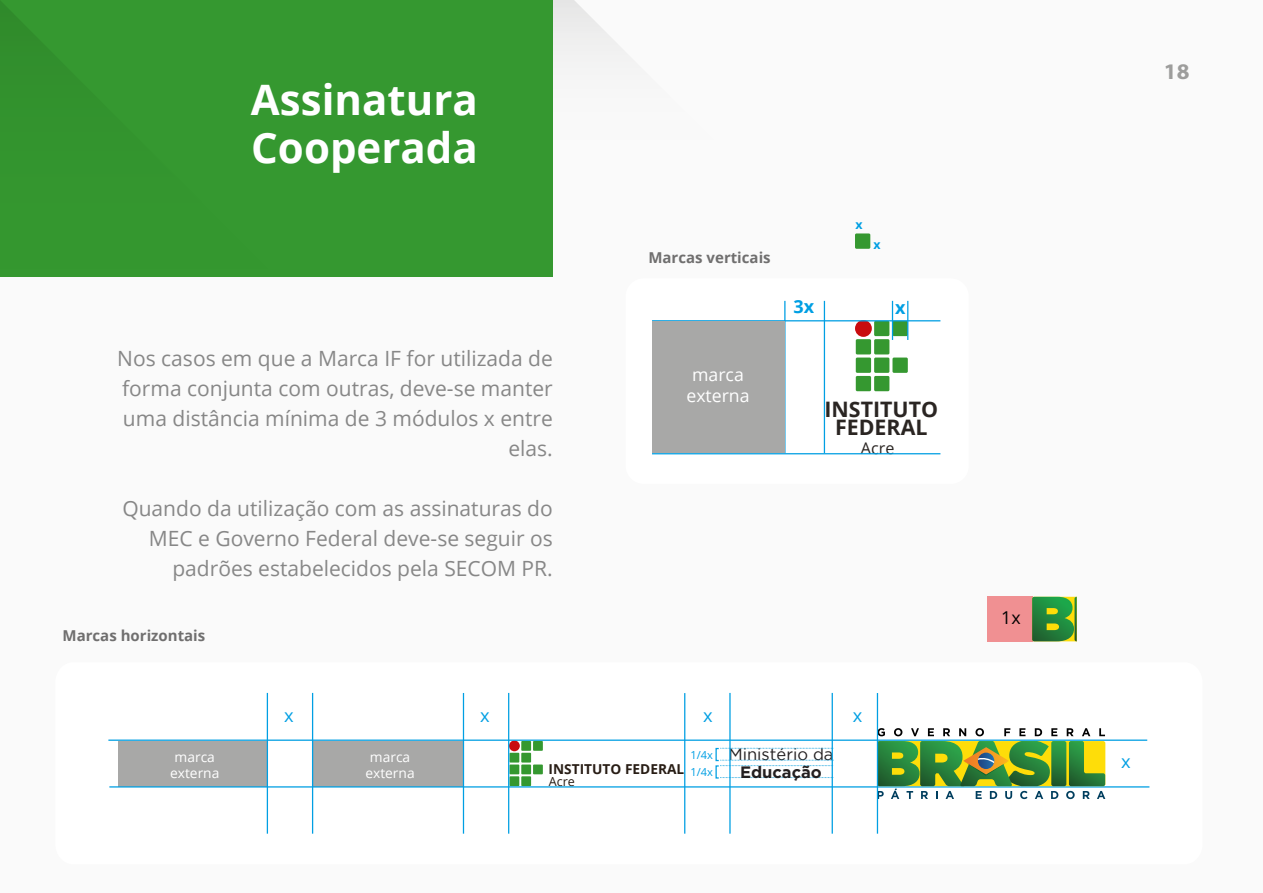
<style>
.page{position:relative;width:1263px;height:893px;background:#fafafa}
.page>*{position:absolute;margin:0;border:0;box-sizing:border-box;transform-origin:0 0}
.t1{font:700 42px/48px "Open Sans";color:#fff}
.t2{font:700 22.35px "Myriad Pro";color:#9d9d9c}
.t3{font:700 21.3px/18.3px "Open Sans";color:#2a2522;text-align:center}
.t4{font:21px/30px "Open Sans";color:#878787;text-align:right}
.t5{font:18.3px "Open Sans";color:#009fe3}
.t6{font:700 18px "Open Sans";color:#009fe3}
.t7{font:17.7px/21.1px "Open Sans";color:#fff;text-align:center}
.t8{font:17.7px "Open Sans";color:#000101}
.t9{font:16.5px "Gotham";color:#231f20}
.t10{font:700 16.5px "Gotham";color:#231f20}
.t11{font:16.05px "Open Sans";color:#2a2522}
.t12{font:700 15px "Open Sans";color:#706f6f}
.t13{font:13.8px/16.5px "Open Sans";color:#fff;text-align:center}
.t14{font:700 13.65px "Open Sans";color:#281d15}
.t15{font:12.6px "Open Sans";color:#281d15}
.t16{font:700 12.3px "Open Sans";color:#009fe3}
.t17{font:11.1px/16.4px "Open Sans";color:#009fe3}
</style>
<div class="page">
<div style="left:626px;top:278px;width:343px;height:206px;background:#fff;border-radius:18px"></div>
<div style="left:0;top:0;width:553px;height:276px;background:#359830"></div>
<svg style="left:553px;top:0;width:65px;height:45px"></svg>
<svg style="left:0;top:1px;width:44px;height:45px"></svg>
<svg style="left:109px;top:692px;width:1041px;height:142px"></svg>
<div style="left:874px;top:321px;width:15px;height:15px;background:#359830"></div>
<div style="left:892px;top:321px;width:16px;height:15px;background:#359830"></div>
<div style="left:892px;top:358px;width:16px;height:15px;background:#359830"></div>
<div style="left:856px;top:339px;width:15px;height:15px;background:#359830"></div>
<div style="left:874px;top:339px;width:15px;height:15px;background:#359830"></div>
<div style="left:856px;top:358px;width:15px;height:15px;background:#359830"></div>
<div style="left:874px;top:358px;width:15px;height:15px;background:#359830"></div>
<div style="left:856px;top:376px;width:15px;height:15px;background:#359830"></div>
<div style="left:874px;top:376px;width:15px;height:15px;background:#359830"></div>
<div style="left:855px;top:320px;width:17px;height:17px;background:#c90c0f;border-radius:50%"></div>
<div style="left:855px;top:233px;width:15px;height:16px;background:#359830"></div>
<hr style="left:652px;top:453px;width:288px;height:1px;background:#009fe3">
<hr style="left:652px;top:320px;width:288px;height:1px;background:#009fe3">
<hr style="left:824px;top:301px;width:1px;height:152px;background:#009fe3">
<hr style="left:784px;top:301px;width:1px;height:152px;background:#009fe3">
<hr style="left:907px;top:301px;width:1px;height:39px;background:#009fe3">
<hr style="left:892px;top:301px;width:1px;height:39px;background:#009fe3">
<div style="left:652px;top:322px;width:132px;height:131px;background:#a8a8a7"></div>
<div style="left:521px;top:741px;width:10px;height:10px;background:#359830"></div>
<div style="left:533px;top:741px;width:10px;height:10px;background:#359830"></div>
<div style="left:533px;top:764px;width:10px;height:10px;background:#359830"></div>
<div style="left:509px;top:753px;width:10px;height:9px;background:#359830"></div>
<div style="left:521px;top:753px;width:10px;height:9px;background:#359830"></div>
<div style="left:509px;top:764px;width:10px;height:10px;background:#359830"></div>
<div style="left:521px;top:764px;width:10px;height:10px;background:#359830"></div>
<div style="left:509px;top:776px;width:10px;height:10px;background:#359830"></div>
<div style="left:521px;top:776px;width:10px;height:10px;background:#359830"></div>
<div style="left:509px;top:740px;width:11px;height:11px;background:#c90c0f;border-radius:50%"></div>
<div style="left:313px;top:741px;width:150px;height:45px;background:#a8a8a7"></div>
<div style="left:118px;top:741px;width:149px;height:45px;background:#a8a8a7"></div>
<hr style="left:108px;top:739px;width:1039px;height:2px;background:#009fe3">
<hr style="left:109px;top:786px;width:1040px;height:1px;background:#009fe3">
<svg style="left:721px;top:748px;width:111px;height:1px"></svg>
<div style="left:715px;top:748px;width:4px;height:13px;border:1px solid #009fe3"></div>
<svg style="left:720px;top:760px;width:112px;height:6px"></svg>
<svg style="left:720px;top:777px;width:112px;height:1px"></svg>
<div style="left:715px;top:765px;width:4px;height:14px;border:1px solid #009fe3"></div>
<hr style="left:832px;top:693px;width:1px;height:141px;background:#009fe3">
<svg style="left:878px;top:728px;width:227px;height:71px"></svg>
<hr style="left:877px;top:693px;width:1px;height:141px;background:#009fe3">
<hr style="left:684px;top:693px;width:1px;height:141px;background:#009fe3">
<hr style="left:729px;top:693px;width:2px;height:141px;background:#009fe3">
<hr style="left:463px;top:693px;width:1px;height:141px;background:#009fe3">
<hr style="left:508px;top:693px;width:1px;height:141px;background:#009fe3">
<hr style="left:267px;top:693px;width:1px;height:141px;background:#009fe3">
<hr style="left:312px;top:693px;width:1px;height:141px;background:#009fe3">
<div style="left:987px;top:596px;width:45px;height:45px;background:#f09092"></div>
<svg style="left:1032px;top:597px;width:45px;height:44px;background:#449335"></svg>
<h1 class="t1" style="left:251px;top:75px;width:228px">Assinatura<br>Cooperada</h1>
<p class="t4" style="left:117px;top:343px;width:437px">Nos casos em que a Marca IF for utilizada de forma conjunta com outras, deve-se manter uma distância mínima de 3 módulos x entre elas.</p>
<p class="t4" style="left:122px;top:493px;width:432px">Quando da utilização com as assinaturas do<br>MEC e Governo Federal deve-se seguir os padrões estabelecidos pela SECOM PR.</p>
<p class="t12" style="left:63px;top:625px;width:144px">Marcas horizontais</p>
<p class="t12" style="left:648px;top:247px;width:124px">Marcas verticais</p>
<p class="t7" style="left:686px;top:364px;width:65px">marca externa</p>
<p class="t16" style="left:855px;top:216px;width:9px">x</p>
<p class="t16" style="left:873px;top:236px;width:9px">x</p>
<p class="t6" style="left:793px;top:294px;width:22px">3x</p>
<p class="t6" style="left:895px;top:294px;width:12px">x</p>
<p class="t3" style="left:824px;top:400px;width:115px">INSTITUTO<br>FEDERAL</p>
<p class="t11" style="left:861px;top:437px;width:35px">Acre</p>
<p class="t8" style="left:1001px;top:605px;width:21px">1x</p>
<p class="t5" style="left:284px;top:702px;width:11px">x</p>
<p class="t5" style="left:480px;top:702px;width:11px">x</p>
<p class="t5" style="left:703px;top:702px;width:11px">x</p>
<p class="t5" style="left:853px;top:702px;width:11px">x</p>
<p class="t17" style="left:690px;top:747px;width:24px">1/4x<br>1/4x</p>
<p class="t9" style="left:728px;top:745px;width:107px">Ministério da</p>
<p class="t13" style="left:170px;top:748px;width:51px">marca externa</p>
<p class="t5" style="left:1121px;top:749px;width:11px">x</p>
<p class="t13" style="left:365px;top:748px;width:51px">marca externa</p>
<p class="t14" style="left:548px;top:760px;width:137px">INSTITUTO FEDERAL</p>
<p class="t10" style="left:740px;top:762px;width:83px">Educação</p>
<p class="t15" style="left:549px;top:773px;width:28px">Acre</p>
<p class="t2" style="left:1164px;top:59px;width:27px">18</p>
</div>
